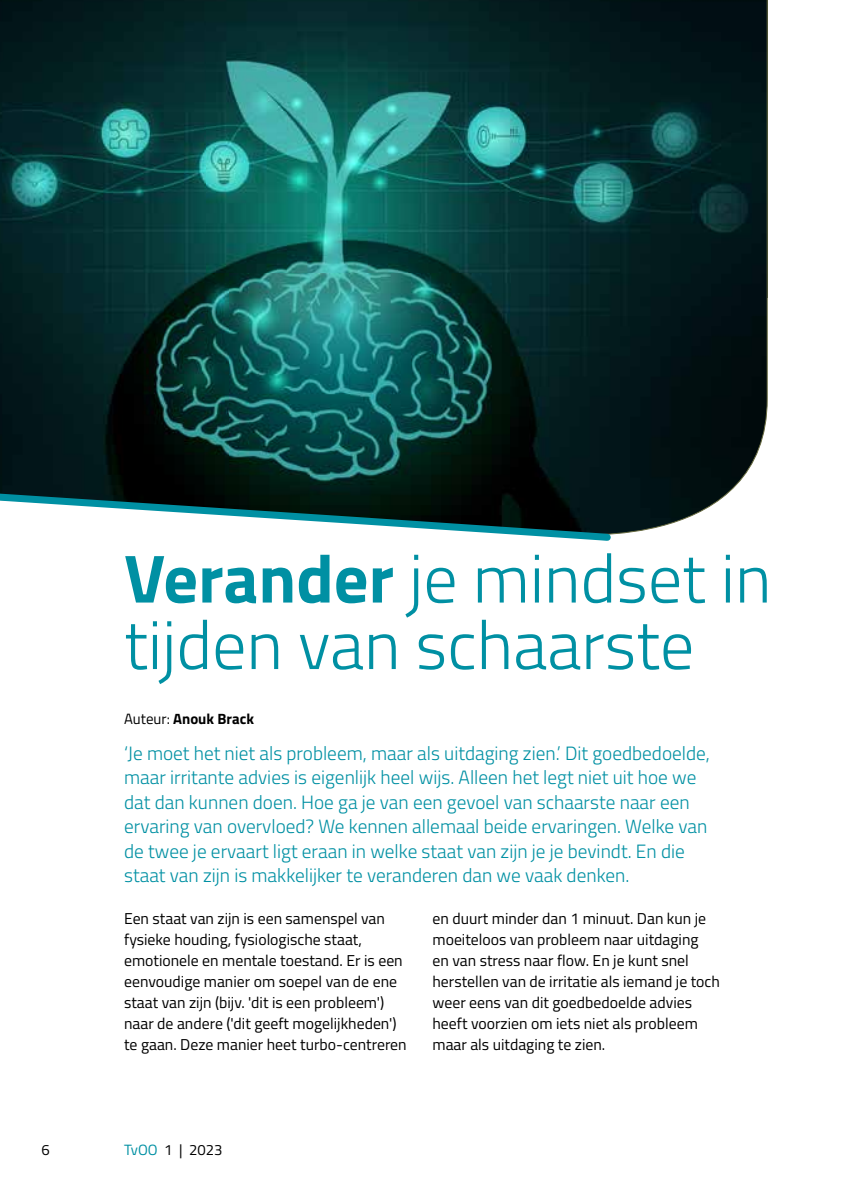
<style>
.page{position:relative;width:844px;height:1191px;background:#fff}
.page>*{position:absolute;margin:0;border:0;box-sizing:border-box;transform-origin:0 0}
.t1{font:300 68.25px/66.5px "Titillium Web";color:#0090a3}
.t2{font:300 19.25px/24.5px "Titillium Web";color:#0090a3}
.t3{font:15.75px/21px "Titillium Web";color:#000}
.t4{font:700 14.88px "Titillium Web";color:#000}
.t5{font:14.88px "Titillium Web";color:#000}
.s1{font-weight:700}
.s2{font-weight:400}
.s3{color:#0090a3}
</style>
<div class="page">
<svg style="left:0;top:0;width:767px;height:535px;background:#0e3b3b"></svg>
<svg style="left:0;top:489px;width:614px;height:52px"></svg>
<h1 class="t1" style="left:124px;top:542px;width:648px"><span class="s1">Verander</span> je mindset in tijden van schaarste</h1>
<p class="t4" style="left:124px;top:707px;width:131px"><span class="s2">Auteur:</span> Anouk Brack</p>
<p class="t2" style="left:124px;top:740px;width:587px">‘Je moet het niet als probleem, maar als uitdaging zien.’ Dit goedbedoelde, maar irritante advies is eigenlijk heel wijs. Alleen het legt niet uit hoe we dat dan kunnen doen. Hoe ga je van een gevoel van schaarste naar een ervaring van overvloed? We kennen allemaal beide ervaringen. Welke van de twee je ervaart ligt eraan in welke staat van zijn je je bevindt. En die staat van zijn is makkelijker te veranderen dan we vaak denken.</p>
<p class="t3" style="left:124px;top:907px;width:284px">Een staat van zijn is een samenspel van fysieke houding, fysiologische staat, emotionele en mentale toestand. Er is een eenvoudige manier om soepel van de ene staat van zijn (bijv. 'dit is een probleem') naar de andere ('dit geeft mogelijkheden') te gaan. Deze manier heet turbo-centreren</p>
<p class="t3" style="left:432px;top:907px;width:289px">en duurt minder dan 1 minuut. Dan kun je moeiteloos van probleem naar uitdaging<br>en van stress naar flow. En je kunt snel herstellen van de irritatie als iemand je toch weer eens van dit goedbedoelde advies heeft voorzien om iets niet als probleem maar als uitdaging te zien.</p>
<p class="t5" style="left:42px;top:1139px;width:10px">6</p>
<p class="t5" style="left:124px;top:1139px;width:100px"><span class="s3">TvOO</span> 1 | 2023</p>
</div>
